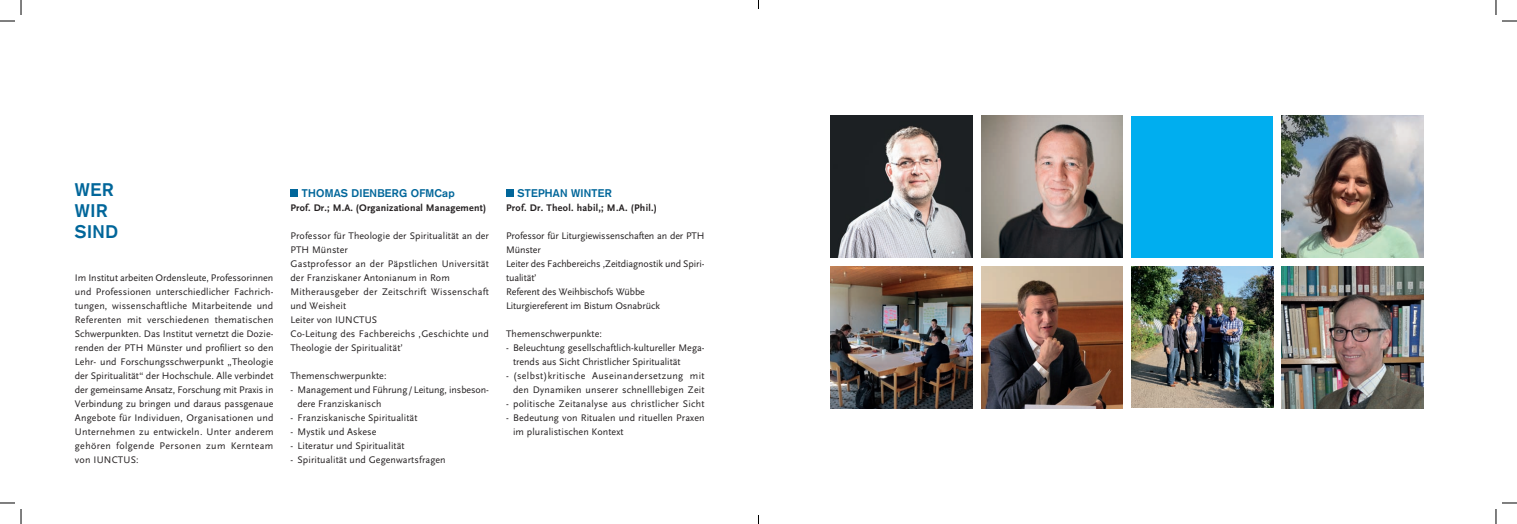
<style>
.page{position:relative;width:1517px;height:524px;background:#fff}
.page>*{position:absolute;margin:0;border:0;box-sizing:border-box;transform-origin:0 0}
.t1{font:700 18px/21px "Akzidenz Grotesk";letter-spacing:.03em;color:#01669a}
.t2{font:700 11px "Akzidenz Grotesk";letter-spacing:.02em;color:#01669a}
.t3{font:10px/14px "Scala Sans";letter-spacing:.01em;color:#231f20}
.t4{font:10px/14px "Scala Sans";letter-spacing:-.01em;color:#231f20}
.t5{font:10px/14px "Scala Sans";letter-spacing:.03em;color:#231f20;text-align:right}
.t6{font:700 10px "Scala Sans";letter-spacing:.02em;color:#231f20}
</style>
<div class="page">
<div style="left:290px;top:189px;width:8px;height:8px;background:#01669a"></div>
<div style="left:506px;top:189px;width:8px;height:8px;background:#01669a"></div>
<img style="left:981px;top:266px;width:141px;height:142px">
<img style="left:1281px;top:266px;width:142px;height:142px">
<img style="left:1281px;top:116px;width:142px;height:142px">
<img style="left:830px;top:266px;width:142px;height:142px">
<img style="left:981px;top:116px;width:141px;height:142px">
<img style="left:830px;top:116px;width:142px;height:142px">
<div style="left:1131px;top:116px;width:141px;height:142px;background:#00aeef"></div>
<img style="left:1131px;top:266px;width:141px;height:142px">
<svg style="left:0;top:0;width:22px;height:22px"></svg>
<svg style="left:0;top:502px;width:22px;height:22px"></svg>
<svg style="left:1495px;top:0;width:21px;height:22px"></svg>
<svg style="left:1495px;top:502px;width:21px;height:22px"></svg>
<h1 class="t1" style="left:75px;top:179px;width:45px">WER<br>WIR<br>SIND</h1>
<p class="t2" style="left:302px;top:187px;width:15px">THOMAS</p>
<p class="t2" style="left:351px;top:187px;width:16px">DIENBERG</p>
<p class="t2" style="left:410px;top:187px;width:45px">OFMCAP</p>
<p class="t6" style="left:290px;top:202px;width:197px">Prof. Dr.; M.A. (Organizational Management)</p>
<p class="t3" style="left:290px;top:229px;width:200px">Professor für Theologie der Spiritualität an der PTH Münster<br>Gastprofessor an der Päpstlichen Universität der Franziskaner Antonianum in Rom Mitherausgeber der Zeitschrift Wissenschaft und Weisheit<br>Leiter von IUNCTUS<br>Co-Leitung des Fachbereichs ‚Geschichte und Theologie der Spiritualität’</p>
<p class="t3" style="left:290px;top:369px;width:97px">Themenschwerpunkte:</p>
<p class="t3" style="left:297px;top:383px;width:193px;text-indent:-7px">- Management und Führung/Leitung, insbeson&shy;dere Franziskanisch</p>
<p class="t3" style="left:290px;top:411px;width:128px">- Franziskanische Spiritualität</p>
<p class="t3" style="left:290px;top:425px;width:88px">- Mystik und Askese</p>
<p class="t3" style="left:290px;top:439px;width:116px">- Literatur und Spiritualität</p>
<p class="t3" style="left:290px;top:453px;width:157px">- Spiritualität und Gegenwartsfragen</p>
<p class="t3" style="left:75px;top:271px;width:200px;text-align:justify">Im Institut arbeiten Ordensleute, Professorinnen und Professionen unterschiedlicher Fachrich&shy;tungen, wissenschaftliche Mitarbeitende und Referenten mit verschiedenen thematischen Schwerpunkten. Das Institut vernetzt die Dozie&shy;renden der PTH Münster und profiliert so den Lehr- und Forschungsschwerpunkt „Theologie der Spiritualität“ der Hochschule. Alle verbindet der gemeinsame Ansatz, Forschung mit Praxis in Verbindung zu bringen und daraus passgenaue Angebote für Individuen, Organisationen und Unternehmen zu entwickeln. Unter anderem gehören folgende Personen zum Kernteam von IUNCTUS:</p>
<p class="t2" style="left:517px;top:187px;width:95px">STEPHAN WINTER</p>
<p class="t6" style="left:506px;top:202px;width:152px">Prof. Dr. Theol. habil,; M.A. (Phil.)</p>
<p class="t4" style="left:506px;top:229px;width:200px">Professor für Liturgiewissenschaften an der PTH<br>Münster<br>Leiter des Fachbereichs ‚Zeitdiagnostik und Spiri&shy;tualität’<br>Referent des Weihbischofs Wübbe<br>Liturgiereferent im Bistum Osnabrück</p>
<p class="t3" style="left:506px;top:327px;width:97px">Themenschwerpunkte:</p>
<p class="t3" style="left:513px;top:341px;width:193px;text-indent:-7px">- Beleuchtung gesellschaftlich-kultureller Mega&shy;trends aus Sicht Christlicher Spiritualität</p>
<p class="t5" style="left:506px;top:369px;width:200px">- (selbst)kritische Auseinandersetzung mit den Dynamiken unserer schnelllebigen Zeit</p>
<p class="t3" style="left:506px;top:397px;width:200px">- politische Zeitanalyse aus christlicher Sicht</p>
<p class="t3" style="left:513px;top:411px;width:193px;text-indent:-7px">- Bedeutung von Ritualen und rituellen Praxen im pluralistischen Kontext</p>
</div>
